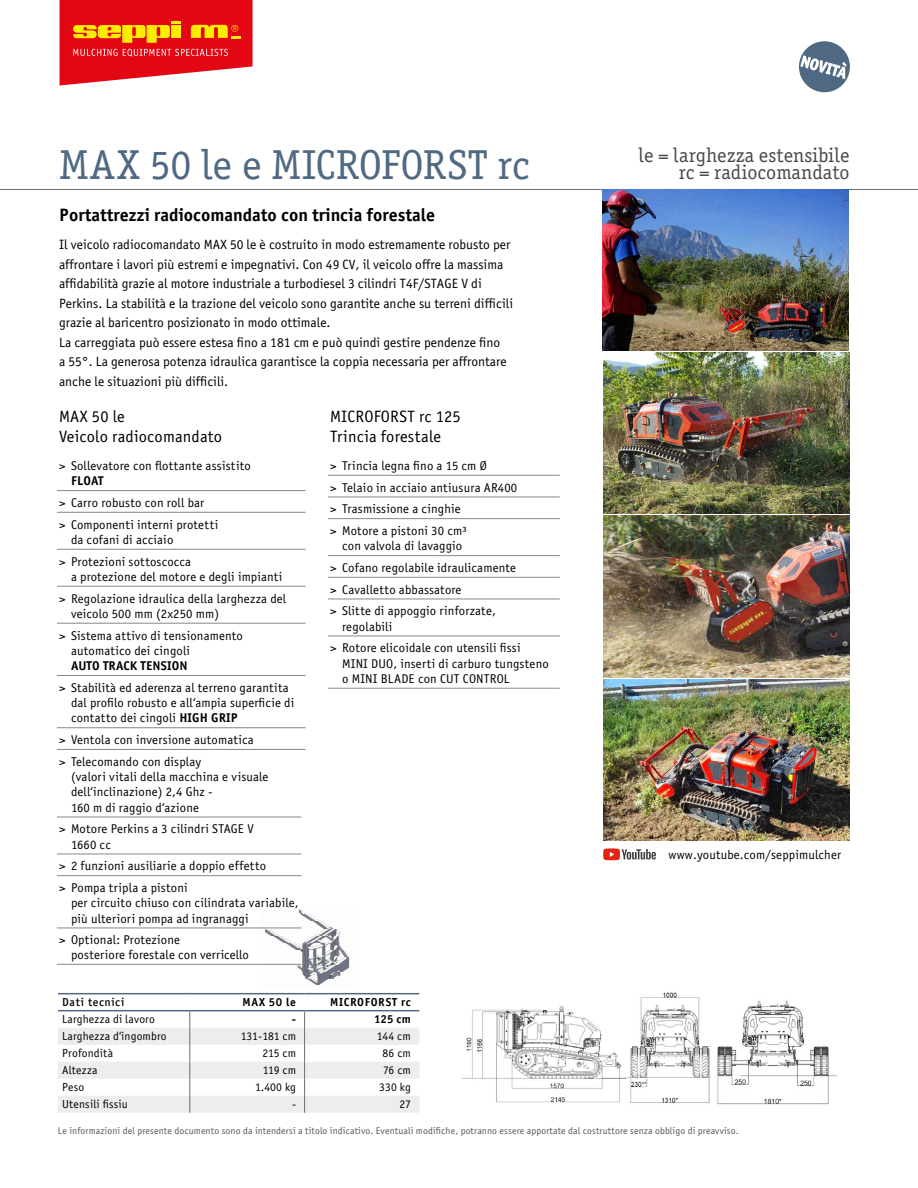
<style>
.page{position:relative;width:918px;height:1188px;background:#fff}
.page>*{position:absolute;margin:0;border:0;box-sizing:border-box;transform-origin:0 0}
.t1{font:42px "Officina Serif ITC";letter-spacing:-.005em;color:#506982}
.t2{font:20.25px/16.5px "Officina Serif ITC";color:#4a4a49;text-align:right}
.t3{font:18px "Officina Sans Bold ITC";color:#000}
.t4{font:16.5px/19.5px "Officina Sans Book ITC";letter-spacing:.01em;color:#000}
.t5{font:13.5px/19.5px "Officina Sans Book ITC";color:#000}
.t6{font:12.75px/21.8px "Officina Sans Book ITC";letter-spacing:.01em;color:#000}
.t7{font:12.75px "Officina Sans Bold ITC";letter-spacing:.01em;color:#000}
.t8{font:11.7px "Officina Sans Book ITC";letter-spacing:.01em;color:#000}
.t9{font:11.7px "Officina Sans Bold ITC";letter-spacing:.05em;color:#000}
.t10{font:11.7px "Officina Sans Medium ITC";letter-spacing:.05em;color:#000}
.t11{font:9.75px "Officina Sans Book ITC";letter-spacing:.01em;color:#575756}
.s1{font-family:"Officina Sans Bold ITC"}
</style>
<div class="page">
<hr style="left:0;top:189px;width:918px;height:1px;background:#706f6f">
<svg style="left:60px;top:0;width:193px;height:86px;background:#e94031"></svg>
<img style="left:603px;top:679px;width:247px;height:161px">
<img style="left:603px;top:189px;width:246px;height:162px">
<img style="left:603px;top:352px;width:246px;height:162px">
<img style="left:603px;top:516px;width:246px;height:161px">
<svg style="left:603px;top:848px;width:53px;height:12px"></svg>
<img style="left:627px;top:992px;width:84px;height:111px">
<img style="left:717px;top:1001px;width:120px;height:104px">
<img style="left:462px;top:1006px;width:165px;height:97px">
<img style="left:259px;top:909px;width:91px;height:77px">
<div style="left:799px;top:41px;width:51px;height:51px;background:#506982;border-radius:50%"></div>
<svg style="left:800px;top:55px;width:47px;height:24px"></svg>
<hr style="left:57px;top:490px;width:249px;height:1px;background:#878787">
<hr style="left:57px;top:512px;width:249px;height:1px;background:#878787">
<hr style="left:57px;top:549px;width:249px;height:1px;background:#878787">
<hr style="left:57px;top:586px;width:249px;height:1px;background:#878787">
<hr style="left:57px;top:623px;width:249px;height:1px;background:#878787">
<hr style="left:57px;top:675px;width:249px;height:1px;background:#878787">
<hr style="left:57px;top:727px;width:249px;height:1px;background:#878787">
<hr style="left:57px;top:749px;width:249px;height:1px;background:#878787">
<hr style="left:57px;top:817px;width:244px;height:1px;background:#878787">
<hr style="left:57px;top:854px;width:244px;height:1px;background:#878787">
<hr style="left:57px;top:875px;width:244px;height:1px;background:#878787">
<hr style="left:57px;top:928px;width:244px;height:1px;background:#878787">
<hr style="left:57px;top:964px;width:244px;height:1px;background:#878787">
<hr style="left:328px;top:475px;width:232px;height:1px;background:#878787">
<hr style="left:328px;top:497px;width:232px;height:1px;background:#878787">
<hr style="left:328px;top:518px;width:232px;height:1px;background:#878787">
<hr style="left:328px;top:555px;width:232px;height:1px;background:#878787">
<hr style="left:328px;top:577px;width:232px;height:1px;background:#878787">
<hr style="left:328px;top:599px;width:232px;height:1px;background:#878787">
<hr style="left:328px;top:636px;width:232px;height:1px;background:#878787">
<hr style="left:328px;top:688px;width:232px;height:1px;background:#878787">
<svg style="left:58px;top:1011px;width:361px;height:102px"></svg>
<hr style="left:58px;top:993px;width:132px;height:1px;background:#506982">
<hr style="left:190px;top:993px;width:115px;height:1px;background:#506982">
<hr style="left:305px;top:993px;width:114px;height:1px;background:#506982">
<hr style="left:58px;top:1010px;width:132px;height:1px;background:#506982">
<hr style="left:190px;top:1010px;width:115px;height:1px;background:#506982">
<hr style="left:305px;top:1010px;width:114px;height:1px;background:#506982">
<h1 class="t1" style="left:59px;top:138px;width:472px">MAX 50 le e MICROFORST rc</h1>
<h3 class="t3" style="left:59px;top:203px;width:378px">Portattrezzi radiocomandato con trincia forestale</h3>
<p class="t5" style="left:59px;top:235px;width:456px">Il veicolo radiocomandato MAX 50 le è costruito in modo estremamente robusto per affrontare i lavori più estremi e impegnativi. Con 49 CV, il veicolo offre la massima affidabilità grazie al motore industriale a turbodiesel 3 cilindri T4F/STAGE V di Perkins. La stabilità e la trazione del veicolo sono garantite anche su terreni difficili grazie al baricentro posizionato in modo ottimale.<br>La carreggiata può essere estesa fino a 181 cm e può quindi gestire pendenze fino<br>a 55°. La generosa potenza idraulica garantisce la coppia necessaria per affrontare anche le situazioni più difficili.</p>
<p class="t4" style="left:59px;top:406px;width:165px">MAX 50 le<br>Veicolo radiocomandato</p>
<p class="t6" style="left:59px;top:454px;width:193px">&gt; Sollevatore con flottante assistito</p>
<p class="t7" style="left:71px;top:472px;width:34px">FLOAT</p>
<p class="t6" style="left:59px;top:491px;width:161px">&gt; Carro robusto con roll bar<br>&gt; Componenti interni protetti</p>
<p class="t6" style="left:59px;top:528px;width:134px;text-align:center">da cofani di acciaio<br>&gt; Protezioni sottoscocca</p>
<p class="t6" style="left:59px;top:565px;width:229px;text-align:right">a protezione del motore e degli impianti<br>&gt; Regolazione idraulica della larghezza del</p>
<p class="t6" style="left:59px;top:602px;width:185px;text-indent:12px">veicolo 500 mm (2x250 mm)<br>&gt; Sistema attivo di tensionamento</p>
<p class="t6" style="left:71px;top:639px;width:121px">automatico dei cingoli</p>
<p class="t7" style="left:71px;top:657px;width:118px">AUTO TRACK TENSION</p>
<p class="t6" style="left:71px;top:679px;width:225px;line-height:15.3px;text-indent:-12px">&gt; Stabilità ed aderenza al terreno garantita dal profilo robusto e all‘ampia superficie di contatto dei cingoli <span class="s1">HIGH GRIP</span></p>
<p class="t6" style="left:59px;top:728px;width:196px">&gt; Ventola con inversione automatica &gt; Telecomando con display</p>
<p class="t6" style="left:71px;top:769px;width:199px;line-height:15.3px">(valori vitali della macchina e visuale dell‘inclinazione) 2,4 Ghz -<br>160 m di raggio d‘azione</p>
<p class="t6" style="left:71px;top:821px;width:184px;line-height:15.3px;text-indent:-12px">&gt; Motore Perkins a 3 cilindri STAGE V<br>1660 cc</p>
<p class="t6" style="left:59px;top:855px;width:209px">&gt; 2 funzioni ausiliarie a doppio effetto &gt; Pompa tripla a pistoni</p>
<p class="t6" style="left:71px;top:895px;width:229px;line-height:15.3px">per circuito chiuso con cilindrata variabile, più ulteriori pompa ad ingranaggi</p>
<p class="t6" style="left:71px;top:932px;width:179px;line-height:15px;text-indent:-12px">&gt; Optional: Protezione<br>posteriore forestale con verricello</p>
<p class="t4" style="left:330px;top:406px;width:132px">MICROFORST rc 125<br>Trincia forestale</p>
<p class="t6" style="left:330px;top:454px;width:189px">&gt; Trincia legna fino a 15 cm Ø<br>&gt; Telaio in acciaio antiusura AR400 &gt; Trasmissione a cinghie<br>&gt; Motore a pistoni 30 cm³</p>
<p class="t6" style="left:330px;top:535px;width:188px;text-indent:12px">con valvola di lavaggio<br>&gt; Cofano regolabile idraulicamente &gt; Cavalletto abbassatore<br>&gt; Slitte di appoggio rinforzate,</p>
<p class="t6" style="left:330px;top:615px;width:192px;text-indent:12px">regolabili<br>&gt; Rotore elicoidale con utensili fissi</p>
<p class="t6" style="left:342px;top:655px;width:208px;line-height:15.3px">MINI DUO, inserti di carburo tungsteno o MINI BLADE con CUT CONTROL</p>
<p class="t10" style="left:62px;top:994px;width:64px">Dati tecnici</p>
<p class="t9" style="left:243px;top:994px;width:55px">MAX 50 le</p>
<p class="t9" style="left:330px;top:994px;width:82px">MICROFORST rc</p>
<p class="t8" style="left:62px;top:1012px;width:94px">Larghezza di lavoro</p>
<p class="t9" style="left:292px;top:1011px;width:6px">-</p>
<p class="t9" style="left:374px;top:1011px;width:38px">125 cm</p>
<p class="t8" style="left:62px;top:1029px;width:106px">Larghezza d‘ingombro</p>
<p class="t8" style="left:241px;top:1029px;width:57px">131-181 cm</p>
<p class="t8" style="left:377px;top:1029px;width:36px">144 cm</p>
<p class="t8" style="left:62px;top:1046px;width:52px">Profondità</p>
<p class="t8" style="left:262px;top:1046px;width:35px">215 cm</p>
<p class="t8" style="left:383px;top:1046px;width:30px">86 cm</p>
<p class="t8" style="left:62px;top:1063px;width:37px">Altezza</p>
<p class="t8" style="left:263px;top:1063px;width:35px">119 cm</p>
<p class="t8" style="left:383px;top:1063px;width:29px">76 cm</p>
<p class="t8" style="left:62px;top:1080px;width:23px">Peso</p>
<p class="t8" style="left:255px;top:1080px;width:42px">1.400 kg</p>
<p class="t8" style="left:379px;top:1080px;width:33px">330 kg</p>
<p class="t8" style="left:62px;top:1097px;width:67px">Utensili fissiu</p>
<p class="t8" style="left:292px;top:1097px;width:6px">-</p>
<p class="t8" style="left:399px;top:1097px;width:13px">27</p>
<h2 class="t2" style="left:639px;top:147px;width:212px">le = larghezza estensibile rc = radiocomandato</h2>
<p class="t6" style="left:669px;top:843px;width:174px">www.youtube.com/seppimulcher</p>
<p class="t11" style="left:58px;top:1124px;width:682px">Le informazioni del presente documento sono da intendersi a titolo indicativo. Eventuali modifiche, potranno essere apportate dal costruttore senza obbligo di preavviso.</p>
</div>
